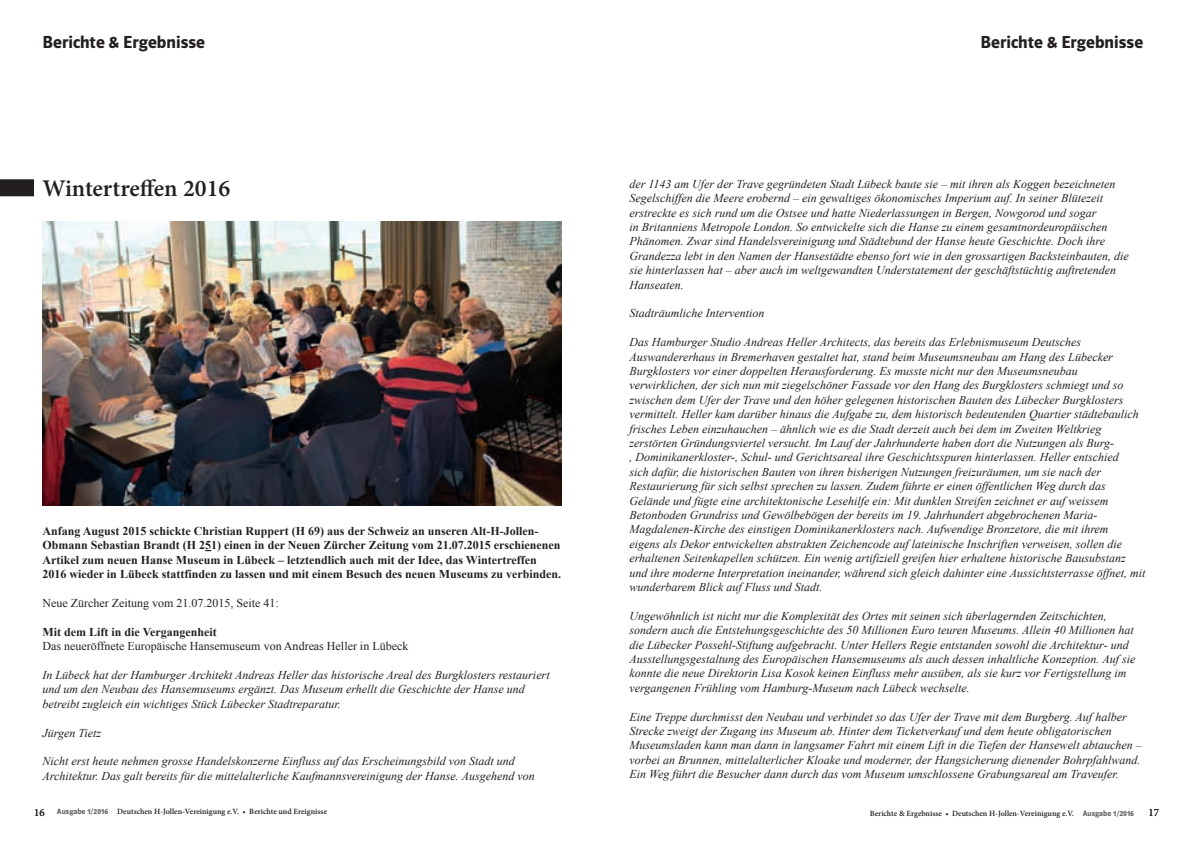
<style>
.page{position:relative;width:1191px;height:842px;background:#fff}
.page>*{position:absolute;margin:0;border:0;box-sizing:border-box;transform-origin:0 0}
.t1{font:600 24px "Minion Pro";letter-spacing:-.005em;color:#231f20}
.t2{font:18px "Polo Euro Hfett";color:#231f20}
.t3{font:italic 12px/14.4px "Times New Roman";color:#231f20}
.t4{font:700 12px/14.4px "Times New Roman";color:#231f20}
.t5{font:12px "Times New Roman";color:#231f20}
.t6{font:11px "Minion Pro";color:#231f20}
.t7{font:600 8px "Minion Pro";color:#231f20}
.s1{font-weight:400;font-size:11px}
.s2{font-family:"Polo Euro Hfett";font-weight:400;color:#636366}
</style>
<div class="page">
<img style="left:43px;top:221px;width:518px;height:284px">
<svg style="left:0;top:179px;width:34px;height:17px"></svg>
<h2 class="t2" style="left:43px;top:32px;width:164px">Berichte &amp; Ergebnisse</h2>
<h1 class="t1" style="left:43px;top:172px;width:189px">Wintertreffen 2016</h1>
<p class="t4" style="left:43px;top:523px;width:520px">Anfang August 2015 schickte Christian Ruppert (H 69) aus der Schweiz an unseren Alt-H-Jollen-Obmann Sebastian Brandt (H 251) einen in der Neuen Zürcher Zeitung vom 21.07.2015 erschienenen Artikel zum neuen Hanse Museum in Lübeck – letztendlich auch mit der Idee, das Wintertreffen 2016 wieder in Lübeck stattfinden zu lassen und mit einem Besuch des neuen Museums zu verbinden.</p>
<p class="t5" style="left:43px;top:595px;width:238px">Neue Zürcher Zeitung vom 21.07.2015, Seite 41:</p>
<p class="t4" style="left:43px;top:624px;width:176px">Mit dem Lift in die Vergangenheit</p>
<p class="t5" style="left:43px;top:638px;width:367px">Das neueröffnete Europäische Hansemuseum von Andreas Heller in Lübeck</p>
<p class="t3" style="left:43px;top:667px;width:508px">In Lübeck hat der Hamburger Architekt Andreas Heller das historische Areal des Burgklosters restauriert und um den Neubau des Hansemuseums ergänzt. Das Museum erhellt die Geschichte der Hanse und betreibt zugleich ein wichtiges Stück Lübecker Stadtreparatur.</p>
<p class="t3" style="left:43px;top:725px;width:60px">Jürgen Tietz</p>
<p class="t3" style="left:43px;top:754px;width:494px">Nicht erst heute nehmen grosse Handelskonzerne Einfluss auf das Erscheinungsbild von Stadt und<br>Architektur. Das galt bereits für die mittelalterliche Kaufmannsvereinigung der Hanse. Ausgehend von</p>
<h2 class="t2" style="left:980px;top:32px;width:164px">Berichte &amp; Ergebnisse</h2>
<p class="t3" style="left:629px;top:176px;width:501px">der 1143 am Ufer der Trave gegründeten Stadt Lübeck baute sie – mit ihren als Koggen bezeichneten Segelschiffen die Meere erobernd – ein gewaltiges ökonomisches Imperium auf. In seiner Blütezeit erstreckte es sich rund um die Ostsee und hatte Niederlassungen in Bergen, Nowgorod und sogar<br>in Britanniens Metropole London. So entwickelte sich die Hanse zu einem gesamtnordeuropäischen Phänomen. Zwar sind Handelsvereinigung und Städtebund der Hanse heute Geschichte. Doch ihre Grandezza lebt in den Namen der Hansestädte ebenso fort wie in den grossartigen Backsteinbauten, die sie hinterlassen hat – aber auch im weltgewandten Understatement der geschäftstüchtig auftretenden Hanseaten.</p>
<p class="t3" style="left:629px;top:306px;width:136px">Stadträumliche Intervention</p>
<p class="t3" style="left:629px;top:335px;width:517px">Das Hamburger Studio Andreas Heller Architects, das bereits das Erlebnismuseum Deutsches Auswandererhaus in Bremerhaven gestaltet hat, stand beim Museumsneubau am Hang des Lübecker Burgklosters vor einer doppelten Herausforderung. Es musste nicht nur den Museumsneubau verwirklichen, der sich nun mit ziegelschöner Fassade vor den Hang des Burgklosters schmiegt und so zwischen dem Ufer der Trave und den höher gelegenen historischen Bauten des Lübecker Burgklosters vermittelt. Heller kam darüber hinaus die Aufgabe zu, dem historisch bedeutenden Quartier städtebaulich frisches Leben einzuhauchen – ähnlich wie es die Stadt derzeit auch bei dem im Zweiten Weltkrieg zerstörten Gründungsviertel versucht. Im Lauf der Jahrhunderte haben dort die Nutzungen als Burg-<br>, Dominikanerkloster-, Schul- und Gerichtsareal ihre Geschichtsspuren hinterlassen. Heller entschied<br>sich dafür, die historischen Bauten von ihren bisherigen Nutzungen freizuräumen, um sie nach der Restaurierung für sich selbst sprechen zu lassen. Zudem führte er einen öffentlichen Weg durch das Gelände und fügte eine architektonische Lesehilfe ein: Mit dunklen Streifen zeichnet er auf weissem Betonboden Grundriss und Gewölbebögen der bereits im 19. Jahrhundert abgebrochenen Maria-Magdalenen-Kirche des einstigen Dominikanerklosters nach. Aufwendige Bronzetore, die mit ihrem<br>eigens als Dekor entwickelten abstrakten Zeichencode auf lateinische Inschriften verweisen, sollen die erhaltenen Seitenkapellen schützen. Ein wenig artifiziell greifen hier erhaltene historische Bausubstanz und ihre moderne Interpretation ineinander, während sich gleich dahinter eine Aussichtsterrasse öffnet, mit wunderbarem Blick auf Fluss und Stadt.</p>
<p class="t3" style="left:629px;top:608px;width:507px">Ungewöhnlich ist nicht nur die Komplexität des Ortes mit seinen sich überlagernden Zeitschichten, sondern auch die Entstehungsgeschichte des 50 Millionen Euro teuren Museums. Allein 40 Millionen hat die Lübecker Possehl-Stiftung aufgebracht. Unter Hellers Regie entstanden sowohl die Architektur- und Ausstellungsgestaltung des Europäischen Hansemuseums als auch dessen inhaltliche Konzeption. Auf sie konnte die neue Direktorin Lisa Kosok keinen Einfluss mehr ausüben, als sie kurz vor Fertigstellung im vergangenen Frühling vom Hamburg-Museum nach Lübeck wechselte.</p>
<p class="t3" style="left:629px;top:709px;width:513px">Eine Treppe durchmisst den Neubau und verbindet so das Ufer der Trave mit dem Burgberg. Auf halber Strecke zweigt der Zugang ins Museum ab. Hinter dem Ticketverkauf und dem heute obligatorischen Museumsladen kann man dann in langsamer Fahrt mit einem Lift in die Tiefen der Hansewelt abtauchen – vorbei an Brunnen, mittelalterlicher Kloake und moderner, der Hangsicherung dienender Bohrpfahlwand.<br>Ein Weg führt die Besucher dann durch das vom Museum umschlossene Grabungsareal am Traveufer.</p>
<p class="t7" style="left:34px;top:806px;width:294px"><span class="s1">16</span> <span class="s2">Ausgabe 1/2016</span> Deutschen H-Jollen-Vereinigung e.V. • Berichte und Ereignisse</p>
<p class="t7" style="left:869px;top:807px;width:266px">Berichte &amp; Ergebnisse • Deutschen H-Jollen-Vereinigung e.V. <span class="s2">Ausgabe 1/2016</span></p>
<p class="t6" style="left:1148px;top:805px;width:12px">17</p>
</div>
